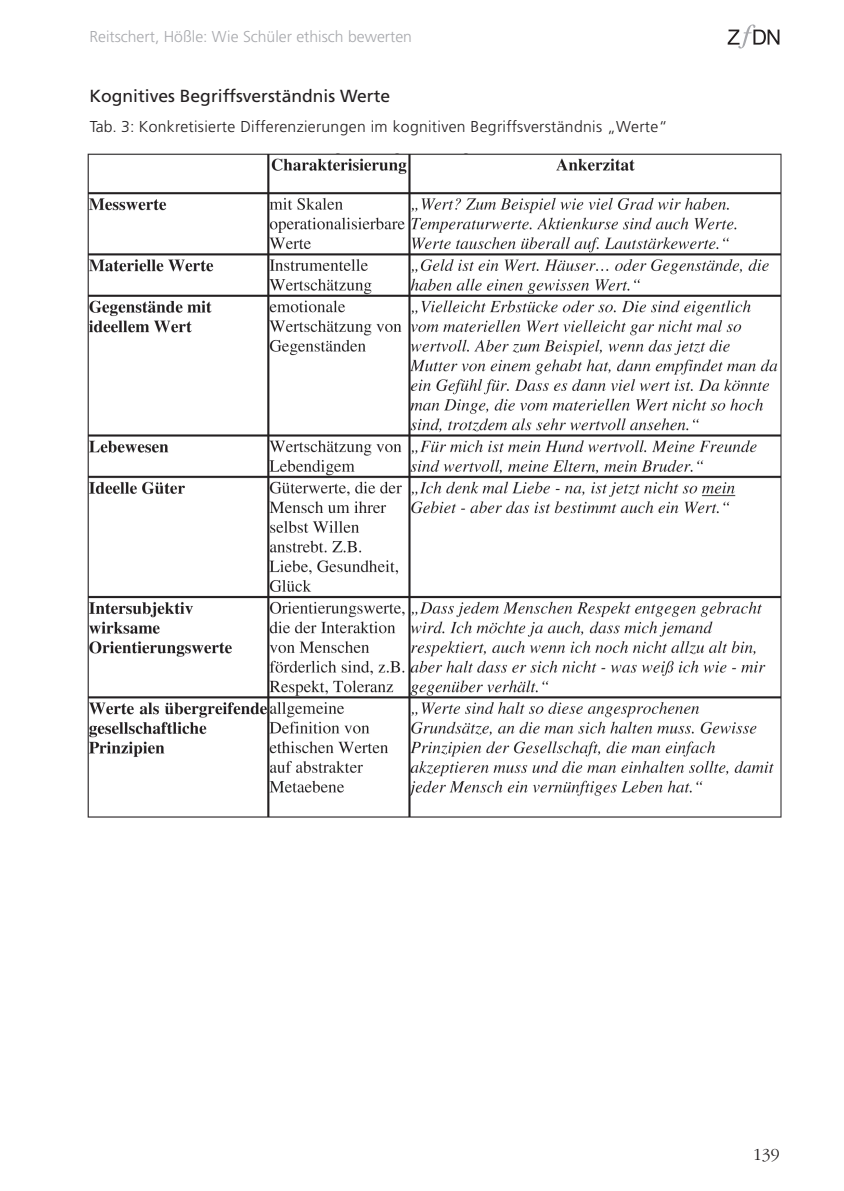
<style>
.page{position:relative;width:844px;height:1191px;background:#fff}
.page>*{position:absolute;margin:0;border:0;box-sizing:border-box;transform-origin:0 0}
.t1{font:17.5px "Frutiger LT";color:#231f20}
.t2{font:300 17.5px "Garamond";color:#231f20}
.t3{font:300 15.75px "Frutiger LT";letter-spacing:.02em;color:#231f20}
.t4{font:300 15.75px "Frutiger LT";color:#a8a9ad}
</style>
<div class="page">
<svg style="left:727px;top:24px;width:52px;height:25px"></svg>
<img style="left:87px;top:153px;width:695px;height:665px">
<p class="t4" style="left:89px;top:27px;width:324px">Reitschert, Hößle: Wie Schüler ethisch bewerten</p>
<p class="t1" style="left:89px;top:86px;width:302px">Kognitives Begriffsverständnis Werte</p>
<p class="t3" style="left:90px;top:118px;width:579px">Tab. 3: Konkretisierte Differenzierungen im kognitiven Begriffsverständnis „Werte“</p>
<p class="t2" style="left:753px;top:1144px;width:28px">139</p>
</div>
